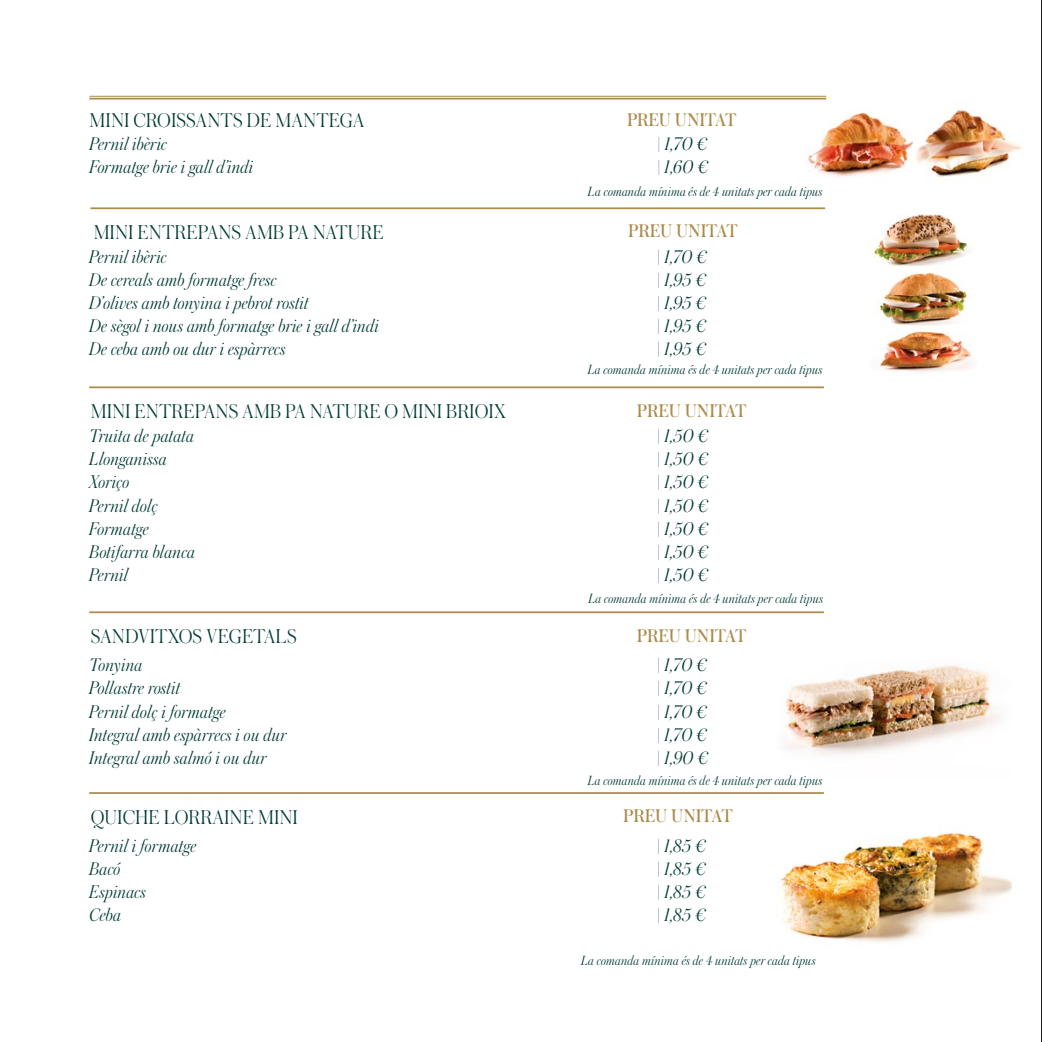
<style>
.page{position:relative;width:1042px;height:1042px;background:#fff}
.page>*{position:absolute;margin:0;border:0;box-sizing:border-box;transform-origin:0 0}
.t1{font:300 21px "Austin";color:#003d33}
.t2{font:italic 300 19.25px "Austin";color:#003d33}
.t3{font:19.25px "Austin";color:#ab8b4a}
.t4{font:italic 300 14px "Austin";color:#003d33}
</style>
<div class="page">
<hr style="left:1041px;top:0;width:1px;height:1042px;background:#000">
<img style="left:785px;top:665px;width:215px;height:91px">
<img style="left:875px;top:325px;width:97px;height:47px">
<img style="left:807px;top:112px;width:106px;height:65px">
<img style="left:778px;top:832px;width:235px;height:110px">
<hr style="left:89px;top:96px;width:737px;height:1px;background:#ab8b4a">
<hr style="left:89px;top:98px;width:737px;height:1px;background:#ab8b4a">
<hr style="left:90px;top:207px;width:735px;height:2px;background:#ab8b4a">
<hr style="left:89px;top:386px;width:735px;height:2px;background:#ab8b4a">
<hr style="left:89px;top:611px;width:735px;height:2px;background:#ab8b4a">
<hr style="left:89px;top:792px;width:735px;height:2px;background:#ab8b4a">
<img style="left:916px;top:107px;width:106px;height:70px">
<img style="left:873px;top:214px;width:96px;height:53px">
<img style="left:879px;top:271px;width:89px;height:54px">
<p class="t1" style="left:90px;top:106px;width:276px">MINI CROISSANTS DE MANTEGA</p>
<p class="t3" style="left:627px;top:106px;width:111px">PREU UNITAT</p>
<p class="t2" style="left:90px;top:131px;width:79px">Pernil ibèric</p>
<p class="t2" style="left:657px;top:131px;width:52px">| 1,70 €</p>
<p class="t2" style="left:90px;top:154px;width:165px">Formatge brie i gall d’indi</p>
<p class="t2" style="left:657px;top:154px;width:53px">| 1,60 €</p>
<p class="t1" style="left:94px;top:218px;width:292px">MINI ENTREPANS AMB PA NATURE</p>
<p class="t4" style="left:588px;top:182px;width:236px">La comanda mínima és de 4 unitats per cada tipus</p>
<p class="t3" style="left:628px;top:218px;width:111px">PREU UNITAT</p>
<p class="t2" style="left:89px;top:243px;width:79px">Pernil ibèric</p>
<p class="t2" style="left:656px;top:243px;width:52px">| 1,70 €</p>
<p class="t2" style="left:89px;top:266px;width:189px">De cereals amb formatge fresc</p>
<p class="t2" style="left:656px;top:266px;width:51px">| 1,95 €</p>
<p class="t2" style="left:89px;top:289px;width:221px">D’olives amb tonyina i pebrot rostit</p>
<p class="t2" style="left:656px;top:289px;width:51px">| 1,95 €</p>
<p class="t2" style="left:89px;top:313px;width:291px">De sègol i nous amb formatge brie i gall d’indi</p>
<p class="t2" style="left:656px;top:313px;width:51px">| 1,95 €</p>
<p class="t2" style="left:89px;top:336px;width:198px">De ceba amb ou dur i espàrrecs</p>
<p class="t2" style="left:656px;top:336px;width:51px">| 1,95 €</p>
<p class="t1" style="left:91px;top:397px;width:417px">MINI ENTREPANS AMB PA NATURE O MINI BRIOIX</p>
<p class="t4" style="left:588px;top:360px;width:236px">La comanda mínima és de 4 unitats per cada tipus</p>
<p class="t3" style="left:637px;top:397px;width:111px">PREU UNITAT</p>
<p class="t2" style="left:89px;top:423px;width:106px">Truita de patata</p>
<p class="t2" style="left:656px;top:423px;width:53px">| 1,50 €</p>
<p class="t2" style="left:89px;top:446px;width:79px">Llonganissa</p>
<p class="t2" style="left:656px;top:446px;width:53px">| 1,50 €</p>
<p class="t2" style="left:89px;top:469px;width:42px">Xoriço</p>
<p class="t2" style="left:656px;top:469px;width:53px">| 1,50 €</p>
<p class="t2" style="left:89px;top:492px;width:70px">Pernil dolç</p>
<p class="t2" style="left:656px;top:492px;width:53px">| 1,50 €</p>
<p class="t2" style="left:89px;top:515px;width:61px">Formatge</p>
<p class="t2" style="left:656px;top:515px;width:53px">| 1,50 €</p>
<p class="t2" style="left:89px;top:538px;width:108px">Botifarra blanca</p>
<p class="t2" style="left:656px;top:538px;width:53px">| 1,50 €</p>
<p class="t2" style="left:89px;top:561px;width:40px">Pernil</p>
<p class="t2" style="left:656px;top:561px;width:53px">| 1,50 €</p>
<p class="t1" style="left:91px;top:622px;width:207px">SANDVITXOS VEGETALS</p>
<p class="t4" style="left:588px;top:588px;width:236px">La comanda mínima és de 4 unitats per cada tipus</p>
<p class="t3" style="left:637px;top:622px;width:111px">PREU UNITAT</p>
<p class="t2" style="left:89px;top:652px;width:55px">Tonyina</p>
<p class="t2" style="left:656px;top:652px;width:52px">| 1,70 €</p>
<p class="t2" style="left:89px;top:675px;width:92px">Pollastre rostit</p>
<p class="t2" style="left:656px;top:675px;width:52px">| 1,70 €</p>
<p class="t2" style="left:89px;top:698px;width:138px">Pernil dolç i formatge</p>
<p class="t2" style="left:656px;top:698px;width:52px">| 1,70 €</p>
<p class="t2" style="left:89px;top:721px;width:199px">Integral amb espàrrecs i ou dur</p>
<p class="t2" style="left:656px;top:721px;width:52px">| 1,70 €</p>
<p class="t2" style="left:89px;top:744px;width:179px">Integral amb salmó i ou dur</p>
<p class="t2" style="left:656px;top:744px;width:53px">| 1,90 €</p>
<p class="t1" style="left:91px;top:803px;width:209px">QUICHE LORRAINE MINI</p>
<p class="t4" style="left:588px;top:770px;width:236px">La comanda mínima és de 4 unitats per cada tipus</p>
<p class="t3" style="left:623px;top:802px;width:111px">PREU UNITAT</p>
<p class="t2" style="left:89px;top:833px;width:109px">Pernil i formatge</p>
<p class="t2" style="left:656px;top:833px;width:51px">| 1,85 €</p>
<p class="t2" style="left:89px;top:856px;width:33px">Bacó</p>
<p class="t2" style="left:656px;top:856px;width:51px">| 1,85 €</p>
<p class="t2" style="left:89px;top:879px;width:58px">Espinacs</p>
<p class="t2" style="left:656px;top:879px;width:51px">| 1,85 €</p>
<p class="t2" style="left:89px;top:902px;width:33px">Ceba</p>
<p class="t2" style="left:656px;top:902px;width:51px">| 1,85 €</p>
<p class="t4" style="left:581px;top:951px;width:236px">La comanda mínima és de 4 unitats per cada tipus</p>
</div>
